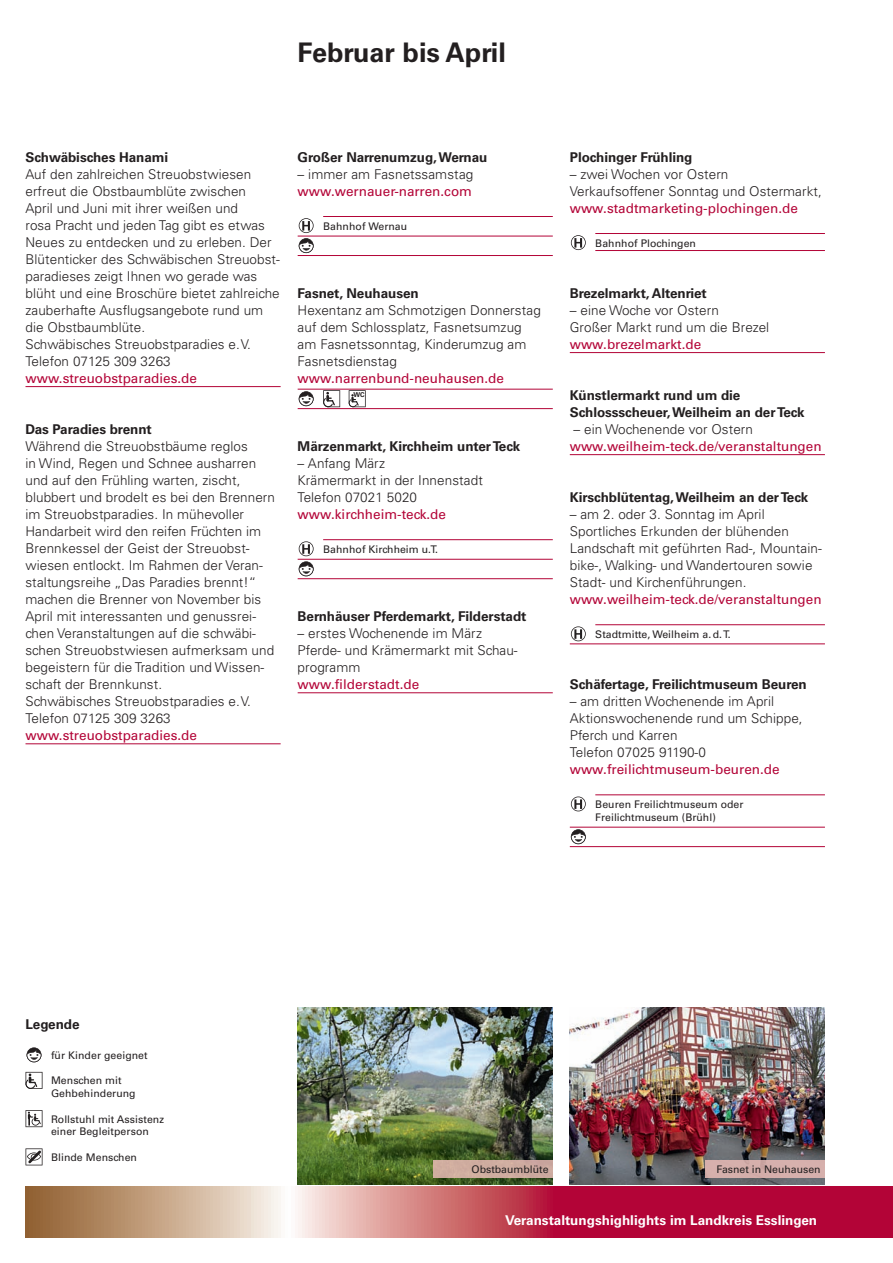
<style>
.page{position:relative;width:893px;height:1263px;background:#fff}
.page>*{position:absolute;margin:0;border:0;box-sizing:border-box;transform-origin:0 0}
.t1{font:700 27px "Univers LT Std";color:#231f20}
.F{font:300 13.5px/17px "Univers LT Std";letter-spacing:.005em;color:#231f20}
.t2{font:700 13.5px/17px "Univers LT Std";letter-spacing:-.005em;color:#231f20}
.Adresse{font:13.5px "Univers LT Std";color:#b30437}
.t3{font:700 13.5px "Univers LT Std";color:#fff}
.F__TOUR-kurzinfo-rot{font:10.5px/12.8px "Univers LT Std";letter-spacing:.005em;color:#231f20}
.F__TOUR-kurzinfo-bla{font:10.5px/12.8px "Univers LT Std";letter-spacing:.005em;color:#231f20}
.B__7pt-roman{font:10.5px "Univers LT Std";color:#231f20}
.t4{font:700 6.75px "Univers LT Std";color:#231f20}
</style>
<div class="page">
<svg style="left:26px;top:1186px;width:867px;height:51px;background:#c35d69"></svg>
<hr style="left:26px;top:386px;width:255px;height:1px;background:#b30437">
<hr style="left:26px;top:743px;width:255px;height:1px;background:#b30437">
<hr style="left:323px;top:216px;width:230px;height:1px;background:#b30437">
<hr style="left:298px;top:236px;width:255px;height:1px;background:#b30437">
<hr style="left:298px;top:255px;width:255px;height:1px;background:#b30437">
<hr style="left:298px;top:389px;width:255px;height:1px;background:#b30437">
<hr style="left:298px;top:408px;width:255px;height:1px;background:#b30437">
<hr style="left:323px;top:539px;width:230px;height:1px;background:#b30437">
<hr style="left:298px;top:559px;width:255px;height:1px;background:#b30437">
<hr style="left:298px;top:578px;width:255px;height:1px;background:#b30437">
<hr style="left:298px;top:692px;width:255px;height:1px;background:#b30437">
<svg style="left:299px;top:218px;width:15px;height:35px"></svg>
<svg style="left:299px;top:391px;width:15px;height:15px"></svg>
<svg style="left:323px;top:390px;width:17px;height:17px"></svg>
<svg style="left:349px;top:390px;width:17px;height:17px"></svg>
<svg style="left:299px;top:541px;width:15px;height:35px"></svg>
<hr style="left:595px;top:233px;width:230px;height:1px;background:#b30437">
<hr style="left:595px;top:250px;width:230px;height:1px;background:#b30437">
<hr style="left:570px;top:352px;width:255px;height:1px;background:#b30437">
<hr style="left:570px;top:454px;width:255px;height:1px;background:#b30437">
<hr style="left:595px;top:624px;width:230px;height:1px;background:#b30437">
<hr style="left:570px;top:643px;width:255px;height:1px;background:#b30437">
<hr style="left:595px;top:794px;width:230px;height:1px;background:#b30437">
<hr style="left:570px;top:827px;width:255px;height:1px;background:#b30437">
<hr style="left:570px;top:846px;width:255px;height:1px;background:#b30437">
<svg style="left:571px;top:235px;width:15px;height:15px"></svg>
<svg style="left:571px;top:626px;width:15px;height:15px"></svg>
<svg style="left:571px;top:796px;width:15px;height:15px"></svg>
<svg style="left:571px;top:829px;width:15px;height:15px"></svg>
<img style="left:298px;top:1008px;width:255px;height:176px">
<img style="left:570px;top:1008px;width:255px;height:176px">
<svg style="left:27px;top:1047px;width:14px;height:15px"></svg>
<svg style="left:26px;top:1072px;width:17px;height:17px"></svg>
<svg style="left:26px;top:1110px;width:17px;height:17px"></svg>
<svg style="left:26px;top:1148px;width:17px;height:17px"></svg>
<div style="left:434px;top:1161px;width:119px;height:17px;background:#cfaca0"></div>
<div style="left:706px;top:1161px;width:119px;height:17px;background:#d6b0ac"></div>
<p class="t1" style="left:298px;top:37px;width:210px">Februar bis April</p>
<p class="t2" style="left:26px;top:148px;width:144px">Schwäbisches Hanami</p>
<p class="F" style="left:26px;top:165px;width:256px">Auf den zahlreichen Streuobstwiesen erfreut die Obstbaumblüte zwischen<br>April und Juni mit ihrer weißen und<br>rosa Pracht und jeden Tag gibt es etwas Neues zu entdecken und zu erleben. Der Blütenticker des Schwäbischen Streuobst&shy;paradieses zeigt Ihnen wo gerade was blüht und eine Broschüre bietet zahlreiche zauberhafte Ausflugsangebote rund um die Obstbaumblüte.</p>
<p class="F" style="left:26px;top:335px;width:227px">Schwäbisches Streuobstparadies e.V.</p>
<p class="F" style="left:26px;top:352px;width:147px">Telefon 07125 309 3263</p>
<p class="Adresse" style="left:26px;top:370px;width:173px">www.streuobstparadies.de</p>
<p class="t2" style="left:26px;top:421px;width:128px">Das Paradies brennt</p>
<p class="F" style="left:26px;top:437px;width:251px">Während die Streuobstbäume reglos<br>in Wind, Regen und Schnee ausharren und auf den Frühling warten, zischt, blubbert und brodelt es bei den Brennern im Streuobstparadies. In mühevoller Handarbeit wird den reifen Früchten im Brennkessel der Geist der Streuobst&shy;wiesen entlockt. Im Rahmen der Veran&shy;staltungsreihe „Das Paradies brennt!“ machen die Brenner von November bis April mit interessanten und genussrei&shy;chen Veranstaltungen auf die schwäbi&shy;schen Streuobstwiesen aufmerksam und begeistern für die Tradition und Wissen&shy;schaft der Brennkunst.</p>
<p class="F" style="left:26px;top:693px;width:227px">Schwäbisches Streuobstparadies e.V.</p>
<p class="F" style="left:26px;top:710px;width:147px">Telefon 07125 309 3263</p>
<p class="Adresse" style="left:26px;top:727px;width:173px">www.streuobstparadies.de</p>
<p class="t2" style="left:298px;top:148px;width:191px">Großer Narrenumzug, Wernau</p>
<p class="F" style="left:298px;top:165px;width:177px">– immer am Fasnetssamstag</p>
<p class="Adresse" style="left:298px;top:183px;width:176px">www.wernauer-narren.com</p>
<p class="F__TOUR-kurzinfo-rot" style="left:323px;top:220px;width:86px">Bahnhof Wernau</p>
<p class="t2" style="left:298px;top:285px;width:123px">Fasnet, Neuhausen</p>
<p class="F" style="left:298px;top:301px;width:245px">Hexentanz am Schmotzigen Donnerstag auf dem Schlossplatz, Fasnetsumzug am Fasnetssonntag, Kinderumzug am<br>Fasnetsdienstag</p>
<p class="Adresse" style="left:298px;top:370px;width:208px">www.narrenbund-neuhausen.de</p>
<p class="t4" style="left:354px;top:390px;width:12px">WC</p>
<p class="t2" style="left:298px;top:438px;width:224px">Märzenmarkt, Kirchheim unter Teck</p>
<p class="F" style="left:298px;top:454px;width:89px">– Anfang März</p>
<p class="F" style="left:298px;top:471px;width:187px">Krämermarkt in der Innenstadt</p>
<p class="F" style="left:298px;top:488px;width:121px">Telefon 07021 5020</p>
<p class="Adresse" style="left:298px;top:506px;width:150px">www.kirchheim-teck.de</p>
<p class="F__TOUR-kurzinfo-rot" style="left:323px;top:543px;width:116px">Bahnhof Kirchheim u.T.</p>
<p class="t2" style="left:298px;top:608px;width:230px">Bernhäuser Pferdemarkt, Filderstadt</p>
<p class="F" style="left:298px;top:625px;width:186px">– erstes Wochenende im März</p>
<p class="F" style="left:298px;top:642px;width:221px">Pferde- und Krämermarkt mit Schau&shy;programm</p>
<p class="Adresse" style="left:298px;top:676px;width:123px">www.filderstadt.de</p>
<p class="t2" style="left:570px;top:148px;width:124px">Plochinger Frühling</p>
<p class="F" style="left:570px;top:165px;width:160px">– zwei Wochen vor Ostern</p>
<p class="F" style="left:570px;top:182px;width:253px">Verkaufsoffener Sonntag und Ostermarkt,</p>
<p class="Adresse" style="left:570px;top:200px;width:230px">www.stadtmarketing-plochingen.de</p>
<p class="F__TOUR-kurzinfo-rot" style="left:595px;top:237px;width:102px">Bahnhof Plochingen</p>
<p class="t2" style="left:570px;top:285px;width:138px">Brezelmarkt, Altenriet</p>
<p class="F" style="left:570px;top:301px;width:151px">– eine Woche vor Ostern</p>
<p class="F" style="left:570px;top:318px;width:201px">Großer Markt rund um die Brezel</p>
<p class="Adresse" style="left:570px;top:336px;width:133px">www.brezelmarkt.de</p>
<p class="t2" style="left:570px;top:387px;width:236px">Künstlermarkt rund um die<br>Schlossscheuer, Weilheim an der Teck</p>
<p class="F" style="left:574px;top:420px;width:181px">– ein Wochenende vor Ostern</p>
<p class="Adresse" style="left:570px;top:438px;width:253px">www.weilheim-teck.de/veranstaltungen</p>
<p class="t2" style="left:570px;top:489px;width:240px">Kirschblütentag, Weilheim an der Teck</p>
<p class="F" style="left:570px;top:506px;width:196px">– am 2. oder 3. Sonntag im April</p>
<p class="F" style="left:570px;top:523px;width:253px">Sportliches Erkunden der blühenden Landschaft mit geführten Rad-, Mountain&shy;bike-, Walking- und Wandertouren sowie Stadt- und Kirchenführungen.</p>
<p class="Adresse" style="left:570px;top:591px;width:253px">www.weilheim-teck.de/veranstaltungen</p>
<p class="F__TOUR-kurzinfo-rot" style="left:595px;top:628px;width:137px">Stadtmitte, Weilheim a.d. T.</p>
<p class="t2" style="left:570px;top:676px;width:238px">Schäfertage, Freilichtmuseum Beuren</p>
<p class="F" style="left:570px;top:693px;width:206px">– am dritten Wochenende im April</p>
<p class="F" style="left:570px;top:710px;width:234px">Aktionswochenende rund um Schippe,<br>Pferch und Karren</p>
<p class="F" style="left:570px;top:744px;width:138px">Telefon 07025 91190-0</p>
<p class="Adresse" style="left:570px;top:761px;width:211px">www.freilichtmuseum-beuren.de</p>
<p class="F__TOUR-kurzinfo-rot" style="left:595px;top:798px;width:150px">Beuren Freilichtmuseum oder<br>Freilichtmuseum (Brühl)</p>
<p class="t2" style="left:26px;top:1016px;width:56px">Legende</p>
<p class="F__TOUR-kurzinfo-bla" style="left:51px;top:1049px;width:98px">für Kinder geeignet</p>
<p class="F__TOUR-kurzinfo-bla" style="left:51px;top:1074px;width:86px">Menschen mit<br>Gehbehinderung</p>
<p class="F__TOUR-kurzinfo-bla" style="left:51px;top:1112px;width:115px">Rollstuhl mit Assistenz einer Begleitperson</p>
<p class="F__TOUR-kurzinfo-bla" style="left:51px;top:1151px;width:87px">Blinde Menschen</p>
<p class="B__7pt-roman" style="left:472px;top:1163px;width:78px">Obstbaumblüte</p>
<p class="B__7pt-roman" style="left:716px;top:1163px;width:106px">Fasnet in Neuhausen</p>
<p class="t3" style="left:505px;top:1212px;width:313px">Veranstaltungshighlights im Landkreis Esslingen</p>
</div>
